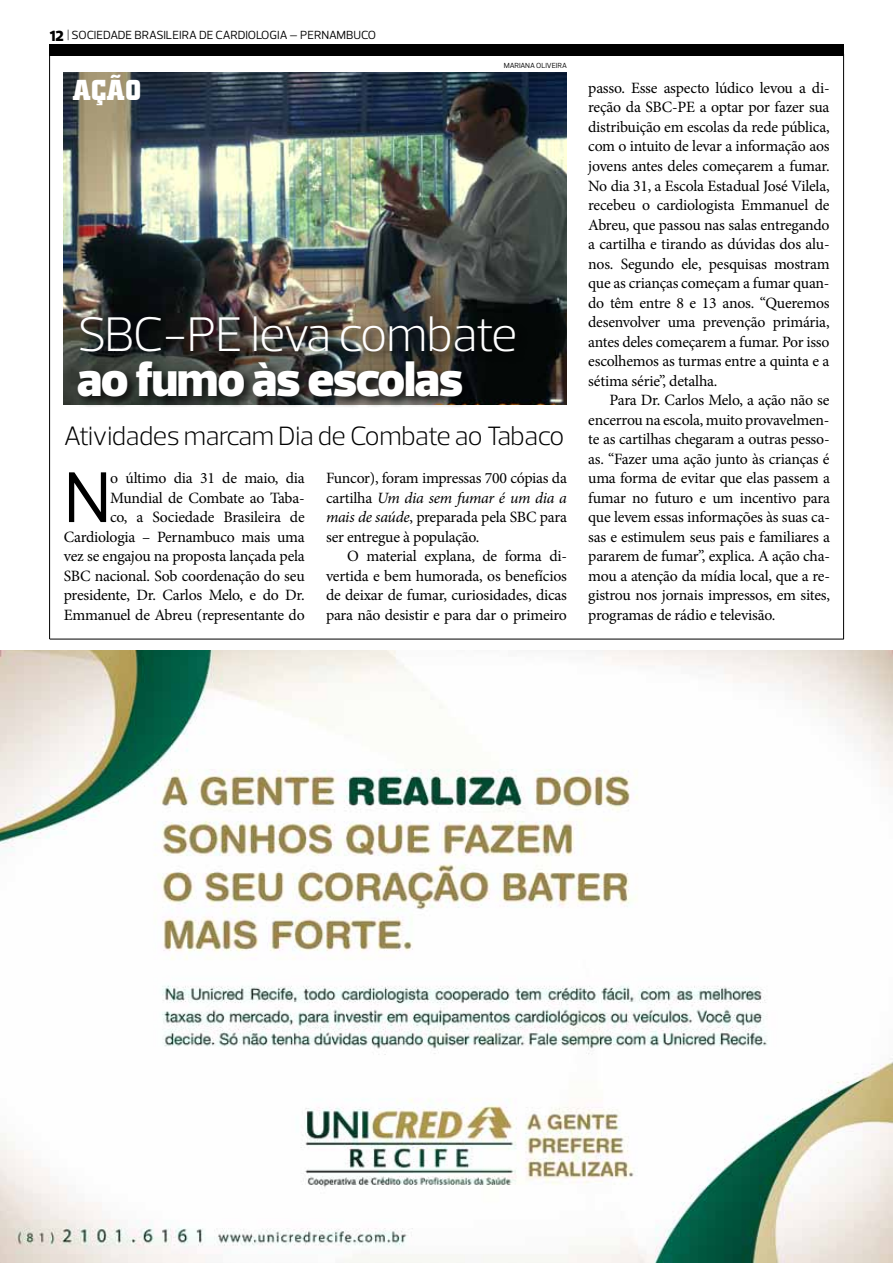
<style>
.page{position:relative;width:893px;height:1263px;background:#fff}
.page>*{position:absolute;margin:0;border:0;box-sizing:border-box;transform-origin:0 0}
.t1{font:73.05px "Prelo";color:#000}
.t2{font:300 49.5px "Prelo";letter-spacing:-.03em;color:#fff}
.t3{font:900 49.5px "Prelo";letter-spacing:-.015em;color:#fff}
.t4{font:700 30px "City D";color:#fff}
.t5{font:300 27px "Prelo";letter-spacing:-.015em;color:#000}
.t6{font:15.75px/19.5px "Minion Pro";letter-spacing:-.015em;color:#000;text-align:justify}
.t7{font:12px "Prelo";letter-spacing:-.01em;color:#000}
.t8{font:7.5px "Prelo";letter-spacing:-.015em;color:#000}
.s1{font-weight:900;font-size:15px}
.s2{font-style:italic}
</style>
<div class="page">
<div style="left:50px;top:44px;width:794px;height:12px;background:#000"></div>
<hr style="left:843px;top:54px;width:1px;height:585px;background:#000">
<hr style="left:49px;top:56px;width:1px;height:583px;background:#000">
<img style="left:64px;top:72px;width:503px;height:333px">
<div style="left:74px;top:313px;width:453px;height:96px;background:#000;opacity:.75"></div>
<img style="left:0;top:651px;width:893px;height:612px">
<hr style="left:50px;top:639px;width:794px;height:1px;background:#000">
<p class="t7" style="left:50px;top:28px;width:328px"><span class="s1">12</span> | SOCIEDADE BRASILEIRA DE CARDIOLOGIA – PERNAMBUCO</p>
<h3 class="t4" style="left:72px;top:73px;width:70px">AÇÃO</h3>
<p class="t8" style="left:504px;top:61px;width:65px">MARIANA OLIVEIRA</p>
<h2 class="t2" style="left:77px;top:304px;width:442px">SBC-PE leva combate</h2>
<h2 class="t3" style="left:77px;top:349px;width:387px">ao fumo às escolas</h2>
<h3 class="t5" style="left:64px;top:419px;width:502px">Atividades marcam Dia de Combate ao Tabaco</h3>
<p class="t6" style="left:326px;top:468px;width:242px">Funcor), foram impressas 700 cópias da cartilha <span class="s2">Um dia sem fumar é um dia a mais de saúde</span>, preparada pela SBC para ser entregue à população.</p>
<p class="t6" style="left:326px;top:546px;width:242px;text-indent:21px">O material explana, de forma di&shy;vertida e bem humorada, os benefícios de deixar de fumar, curiosidades, dicas para não desistir e para dar o primeiro</p>
<p class="t6" style="left:64px;top:468px;width:242px;text-align:right">o último dia 31 de maio, dia Mundial de Combate ao Taba-<br>co, a Sociedade Brasileira de Cardiologia – Pernambuco mais uma vez se engajou na proposta lançada pela SBC nacional. Sob coordenação do seu presidente, Dr. Carlos Melo, e do Dr.<br>Emmanuel de Abreu (representante do</p>
<h1 class="t1" style="left:64px;top:453px;width:49px">N</h1>
<p class="t6" style="left:588px;top:78px;width:243px">passo. Esse aspecto lúdico levou a di&shy;reção da SBC-PE a optar por fazer sua distribuição em escolas da rede pública, com o intuito de levar a informação aos jovens antes deles começarem a fumar.<br>No dia 31, a Escola Estadual José Vilela, recebeu o cardiologista Emmanuel de Abreu, que passou nas salas entregando a cartilha e tirando as dúvidas dos alu&shy;nos. Segundo ele, pesquisas mostram que as crianças começam a fumar quan&shy;do têm entre 8 e 13 anos. “Queremos desenvolver uma prevenção primária, antes deles começarem a fumar. Por isso escolhemos as turmas entre a quinta e a sétima série”, detalha.</p>
<p class="t6" style="left:588px;top:390px;width:243px;text-indent:21px">Para Dr. Carlos Melo, a ação não se encerrou na escola, muito provavelmen&shy;te as cartilhas chegaram a outras pesso&shy;as. “Fazer uma ação junto às crianças é uma forma de evitar que elas passem a fumar no futuro e um incentivo para que levem essas informações às suas ca&shy;sas e estimulem seus pais e familiares a pararem de fumar”, explica. A ação cha&shy;mou a atenção da mídia local, que a re&shy;gistrou nos jornais impressos, em sites, programas de rádio e televisão.</p>
</div>
